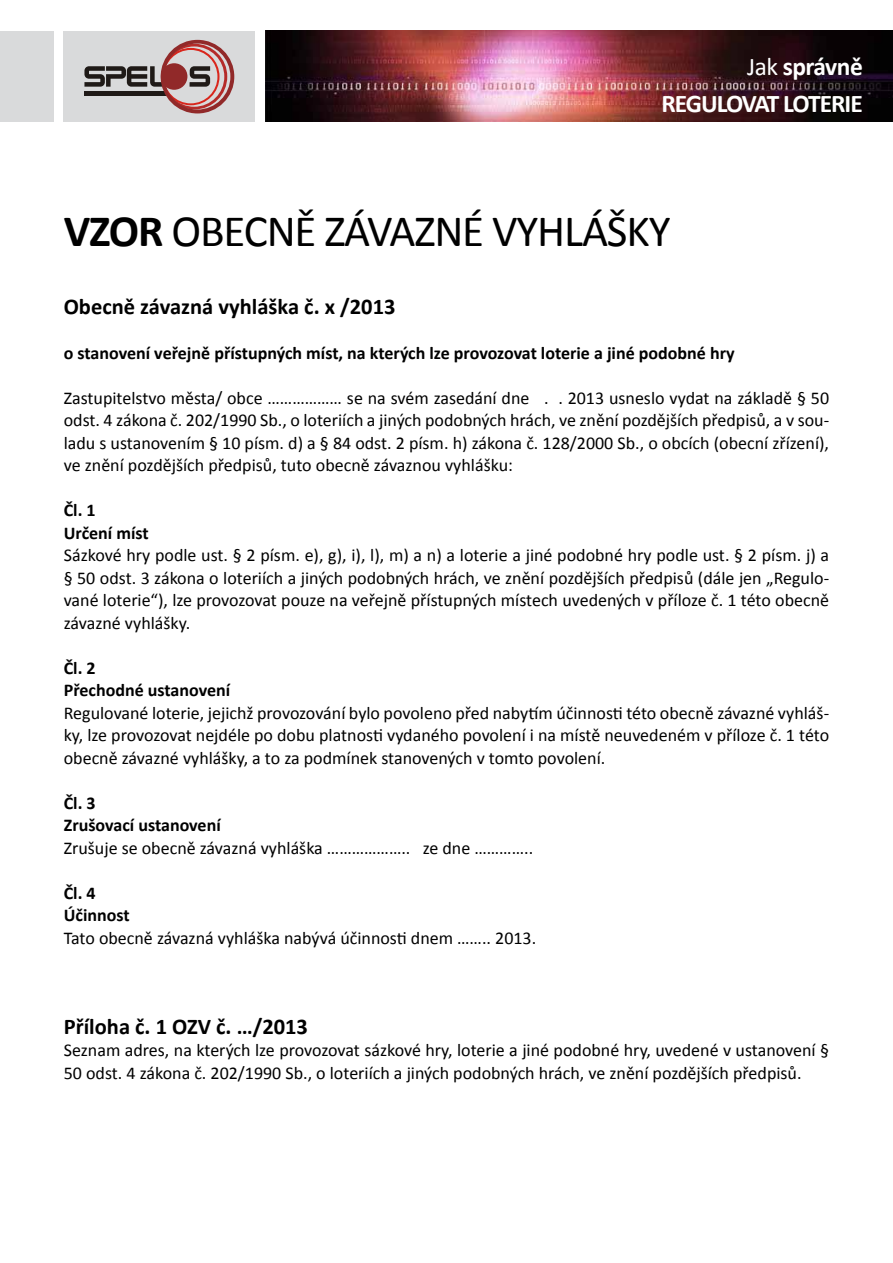
<style>
.page{position:relative;width:893px;height:1263px;background:#fff}
.page>*{position:absolute;margin:0;border:0;box-sizing:border-box;transform-origin:0 0}
.t1{font:45px "Calibri";letter-spacing:-.025em;color:#000}
.t2{font:700 25.5px/37.5px "Calibri";letter-spacing:-.04em;color:#fff;text-align:right}
.t3{font:700 22.5px "Calibri";color:#000}
.t4{font:18px/22.5px "Calibri";color:#000;text-align:justify}
.t5{font:700 18px/22.5px "Calibri";color:#000}
.s1{font-weight:400}
.s2{font-weight:700}
</style>
<div class="page">
<div style="left:64px;top:31px;width:191px;height:90px;background:#d9dadb"></div>
<div style="left:0;top:31px;width:53px;height:90px;background:#d9dadb"></div>
<svg style="left:84px;top:40px;width:150px;height:73px"></svg>
<img style="left:266px;top:31px;width:627px;height:90px">
<h2 class="t2" style="left:661px;top:46px;width:203px"><span class="s1">Jak</span> správně<br>REGULOVAT LOTERIE</h2>
<h1 class="t1" style="left:64px;top:204px;width:608px"><span class="s2">VZOR</span> OBECNĚ ZÁVAZNÉ VYHLÁŠKY</h1>
<p class="t3" style="left:64px;top:292px;width:333px">Obecně závazná vyhláška č. x /2013</p>
<p class="t5" style="left:64px;top:341px;width:672px">o stanovení veřejně přístupných míst, na kterých lze provozovat loterie a jiné podobné hry</p>
<p class="t4" style="left:64px;top:386px;width:767px">Zastupitelstvo města/ obce ……………… se na svém zasedání dne . . 2013 usneslo vydat na základě § 50 odst. 4 zákona č. 202/1990 Sb., o loteriích a jiných podobných hrách, ve znění pozdějších předpisů, a v sou&shy;ladu s ustanovením § 10 písm. d) a § 84 odst. 2 písm. h) zákona č. 128/2000 Sb., o obcích (obecní zřízení), ve znění pozdějších předpisů, tuto obecně závaznou vyhlášku:</p>
<p class="t5" style="left:64px;top:498px;width:86px">Čl. 1<br>Určení míst</p>
<p class="t4" style="left:64px;top:543px;width:767px">Sázkové hry podle ust. § 2 písm. e), g), i), l), m) a n) a loterie a jiné podobné hry podle ust. § 2 písm. j) a § 50 odst. 3 zákona o loteriích a jiných podobných hrách, ve znění pozdějších předpisů (dále jen „Regulo&shy;vané loterie“), lze provozovat pouze na veřejně přístupných místech uvedených v příloze č. 1 této obecně závazné vyhlášky.</p>
<p class="t5" style="left:64px;top:656px;width:168px">Čl. 2<br>Přechodné ustanovení</p>
<p class="t4" style="left:64px;top:701px;width:767px">Regulované loterie, jejichž provozování bylo povoleno před nabytím účinnosti této obecně závazné vyhláš&shy;ky, lze provozovat nejdéle po dobu platnosti vydaného povolení i na místě neuvedeném v příloze č. 1 této obecně závazné vyhlášky, a to za podmínek stanovených v tomto povolení.</p>
<p class="t5" style="left:64px;top:791px;width:158px">Čl. 3<br>Zrušovací ustanovení</p>
<p class="t4" style="left:64px;top:836px;width:471px">Zrušuje se obecně závazná vyhláška ……………….. ze dne …………..</p>
<p class="t5" style="left:64px;top:881px;width:67px">Čl. 4<br>Účinnost</p>
<p class="t4" style="left:64px;top:926px;width:474px">Tato obecně závazná vyhláška nabývá účinnosti dnem …….. 2013.</p>
<p class="t3" style="left:64px;top:1012px;width:246px">Příloha č. 1 OZV č. …/2013</p>
<p class="t4" style="left:64px;top:1038px;width:767px">Seznam adres, na kterých lze provozovat sázkové hry, loterie a jiné podobné hry, uvedené v ustanovení §<br>50 odst. 4 zákona č. 202/1990 Sb., o loteriích a jiných podobných hrách, ve znění pozdějších předpisů.</p>
</div>
